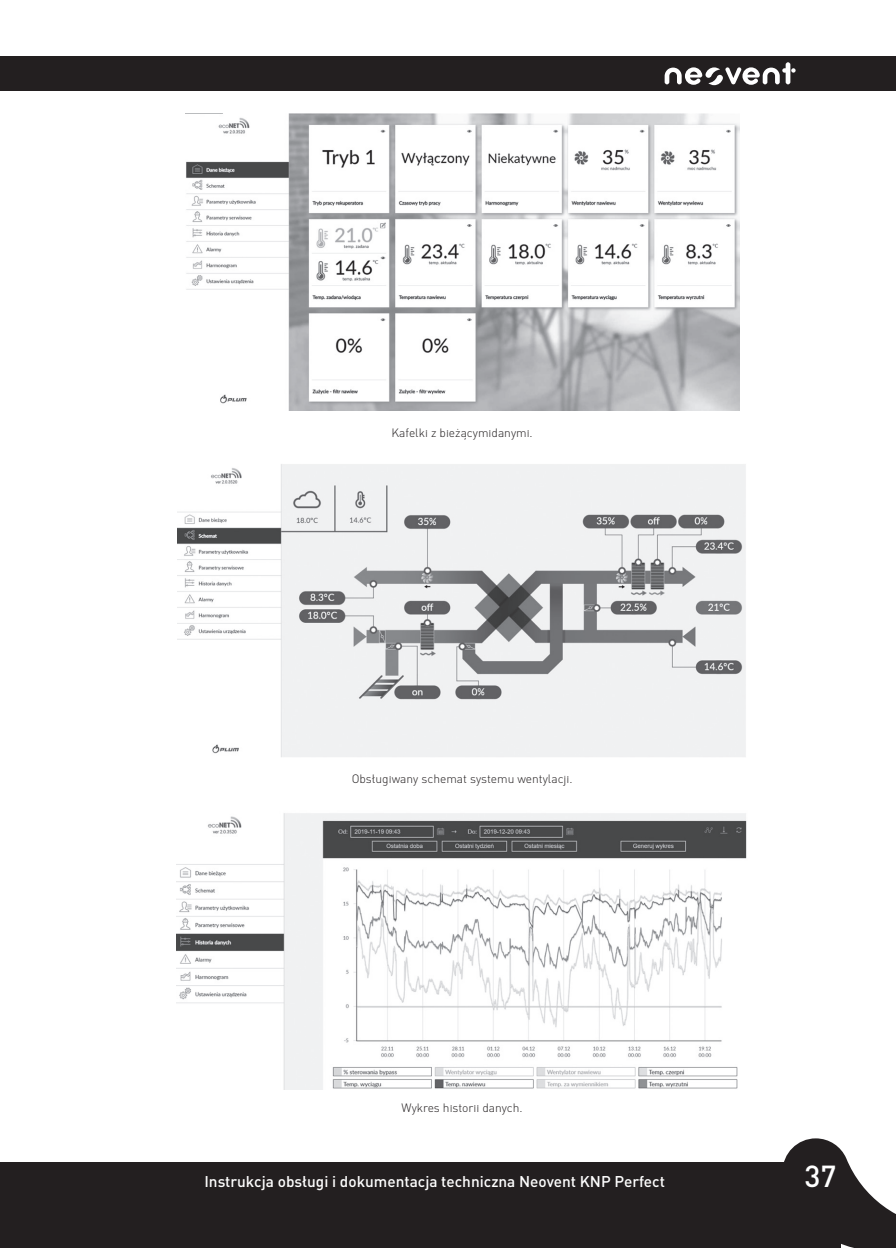
<style>
.page{position:relative;width:896px;height:1248px;background:#fff}
.page>*{position:absolute;margin:0;border:0;box-sizing:border-box;transform-origin:0 0}
.t1{font:500 30px "DIN Pro";color:#fff}
.t2{font:500 15.4px "DIN Pro";color:#fff}
.t3{font:300 12px "DIN Pro";color:#231f20}
</style>
<div class="page">
<div style="left:0;top:57px;width:28px;height:34px;background:#231f20"></div>
<div style="left:28px;top:57px;width:868px;height:34px;background:#231f20"></div>
<svg style="left:784px;top:1138px;width:112px;height:109px"></svg>
<svg style="left:664px;top:62px;width:131px;height:23px"></svg>
<div style="left:0;top:1162px;width:28px;height:85px;background:#231f20"></div>
<div style="left:28px;top:1162px;width:813px;height:85px;background:#231f20"></div>
<img style="left:185px;top:113px;width:554px;height:298px">
<img style="left:178px;top:464px;width:568px;height:293px">
<img style="left:177px;top:813px;width:570px;height:276px">
<p class="t3" style="left:391px;top:425px;width:143px">Kafelki z bieżącymidanymi.</p>
<p class="t3" style="left:352px;top:771px;width:222px">Obsługiwany schemat systemu wentylacji.</p>
<p class="t3" style="left:401px;top:1100px;width:123px">Wykres historii danych.</p>
<p class="t2" style="left:204px;top:1171px;width:462px">Instrukcja obsługi i dokumentacja techniczna Neovent KNP Perfect</p>
<h1 class="t1" style="left:804px;top:1157px;width:33px">37</h1>
</div>
